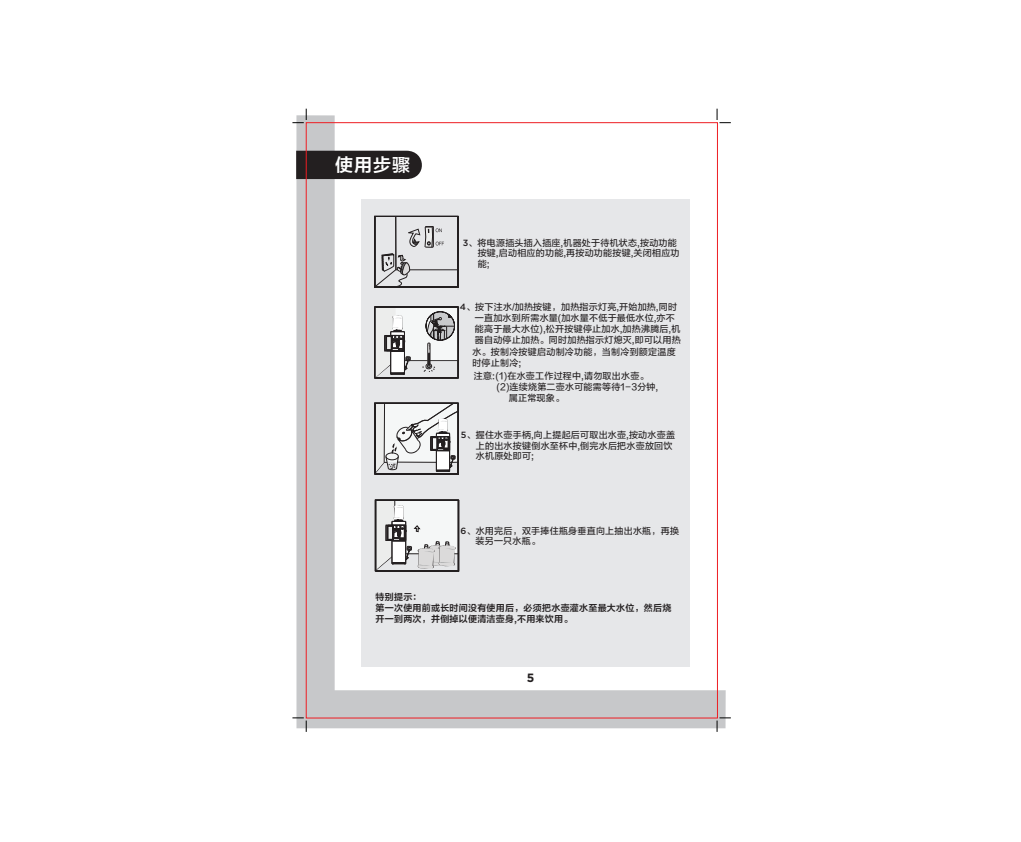
<style>
.page{position:relative;width:1021px;height:842px;background:#fff}
.page>*{position:absolute;margin:0;border:0;box-sizing:border-box;transform-origin:0 0}
.t1{font:18px "FZLTZCHK GBK1 0";color:#fff}
.t2{font:700 12px "Gotham";color:#231f20}
.t3{font:9px/11.2px "FZLTZHUNHK GBK1 0";letter-spacing:.03em;color:#231f20}
.t4{font:9px/10.7px "FZLTZCHK GBK1 0";letter-spacing:.03em;color:#231f20}
.s1{font-family:"Gotham";font-weight:500}
</style>
<div class="page">
<svg style="left:296px;top:115px;width:430px;height:613px"></svg>
<div style="left:361px;top:199px;width:329px;height:468px;background:#e6e7e9"></div>
<svg style="left:296px;top:151px;width:131px;height:28px;background:#322d2e"></svg>
<svg style="left:374px;top:499px;width:85px;height:73px"></svg>
<svg style="left:374px;top:306px;width:85px;height:73px"></svg>
<svg style="left:374px;top:402px;width:85px;height:73px"></svg>
<svg style="left:374px;top:215px;width:85px;height:73px"></svg>
<svg style="left:717px;top:109px;width:13px;height:14px"></svg>
<svg style="left:717px;top:718px;width:13px;height:14px"></svg>
<svg style="left:292px;top:718px;width:15px;height:14px"></svg>
<svg style="left:292px;top:109px;width:15px;height:14px"></svg>
<h1 class="t1" style="left:335px;top:155px;width:76px">使用步骤</h1>
<p class="t3" style="left:477px;top:237px;width:203px;line-height:10.5px;text-indent:-15px"><span class="s1">3</span>、将电源插头插入插座,机器处于待机状态,按动功能按键,启动相应的功能,再按动功能按键,关闭相应功能;</p>
<p class="t3" style="left:472px;top:301px;width:210px;text-indent:-12px"><span class="s1">4</span>、按下注水/加热按键，加热指示灯亮,开始加热,同时一直加水到所需水量(加水量不低于最低水位,亦不能高于最大水位),松开按键停止加水,加热沸腾后,机器自动停止加热。同时加热指示灯熄灭,即可以用热水。按制冷按键启动制冷功能，当制冷到额定温度时停止制冷;</p>
<p class="t3" style="left:474px;top:370px;width:176px">注意:(1)在水壶工作过程中,请勿取出水壶。</p>
<p class="t3" style="left:496px;top:381px;width:164px">(2)连续烧第二壶水可能需等待1-3分钟,</p>
<p class="t3" style="left:509px;top:393px;width:57px">属正常现象。</p>
<p class="t3" style="left:476px;top:430px;width:201px;line-height:10.5px;text-indent:-15px"><span class="s1">5</span>、握住水壶手柄,向上提起后可取出水壶,按动水壶盖上的出水按键倒水至杯中,倒完水后把水壶放回饮水机原处即可;</p>
<p class="t3" style="left:475px;top:525px;width:205px;line-height:10.5px;text-indent:-15px"><span class="s1">6</span>、水用完后，双手捧住瓶身垂直向上抽出水瓶，再换装另一只水瓶。</p>
<p class="t4" style="left:375px;top:592px;width:297px">特别提示：<br>第一次使用前或长时间没有使用后，必须把水壶灌水至最大水位，然后烧开一到两次，并倒掉以便清洁壶身,不用来饮用。</p>
<h2 class="t2" style="left:527px;top:672px;width:9px">5</h2>
</div>
